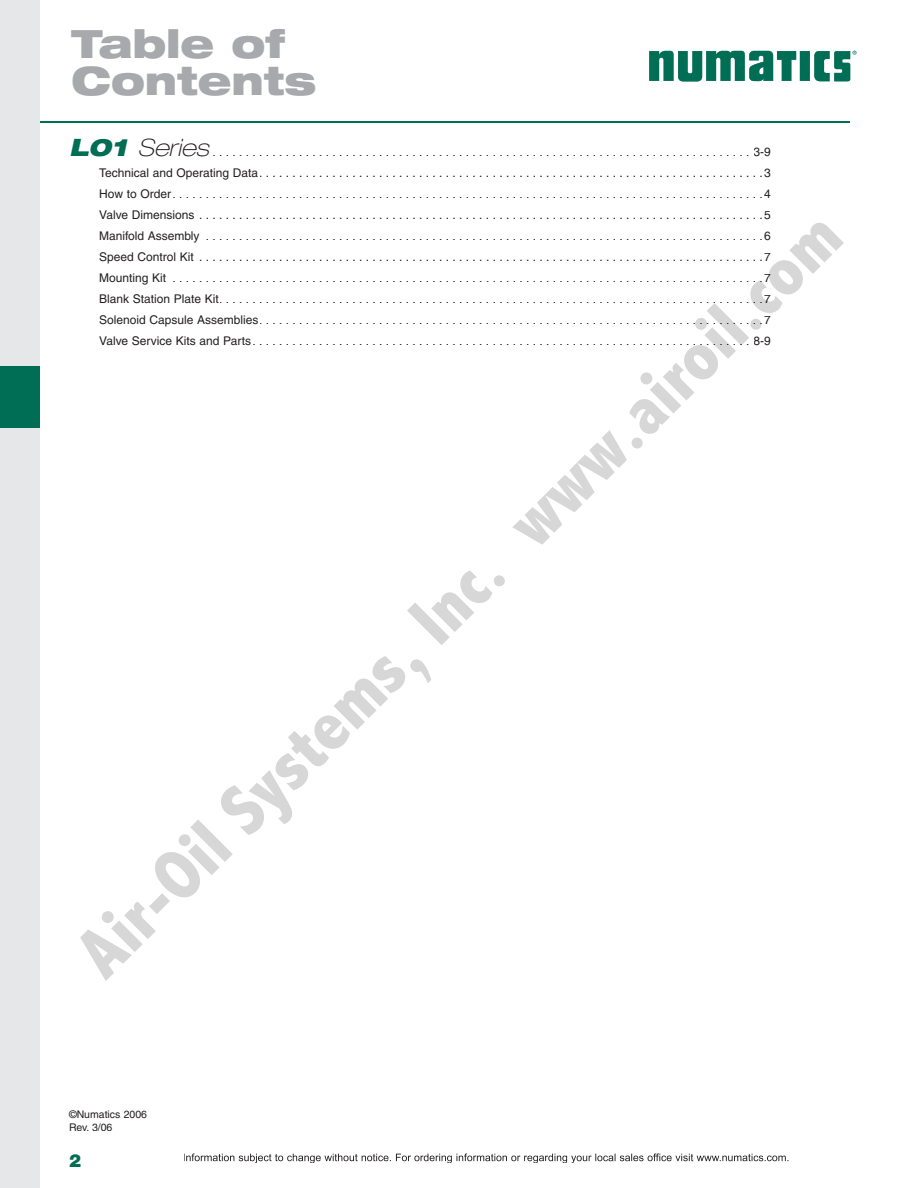
<style>
.page{position:relative;width:918px;height:1188px;background:#fff}
.page>*{position:absolute;margin:0;border:0;box-sizing:border-box;transform-origin:0 0}
.t1{font:800 72px "Abadi MT Condensed";color:rgb(0 0 0/.16)}
.t2{font:900 expanded 39px/37.5px "Helvetica Neue";letter-spacing:-.005em;color:#a8a9ad}
.t3{font:900 18px "Helvetica Neue";color:#006d55}
.t4{font:12px/21px "Helvetica";color:#231f20;text-align:justify}
.t5{font:10.5px/12.6px "Helvetica";color:#231f20}
.s1{font-family:"Helvetica Neue";font-weight:900;font-style:italic;font-stretch:expanded;font-size:24px;color:#006d55}
.s2{font-family:"Helvetica Neue";font-weight:100;font-style:italic;font-stretch:expanded;font-size:24px}
</style>
<div class="page">
<hr style="left:4px;top:122px;width:846px;height:1px;background:#006d55">
<div style="left:0;top:0;width:40px;height:1188px;background:#e6e7e9"></div>
<svg style="left:184px;top:1154px;width:604px;height:9px"></svg>
<div style="left:0;top:366px;width:40px;height:61px;background:#006d55"></div>
<svg style="left:649px;top:51px;width:208px;height:30px"></svg>
<h2 class="t2" style="left:71px;top:24px;width:246px">Table of<br>Contents</h2>
<p class="t4" style="left:99px;top:142px;width:673px;text-indent:-30px"><span class="s1">L01</span> <span class="s2">Series</span> . . . . . . . . . . . . . . . . . . . . . . . . . . . . . . . . . . . . . . . . . . . . . . . . . . . . . . . . . . . . . . . . . . . . . . . . . . . . . . . . . 3-9<br>Technical and Operating Data. . . . . . . . . . . . . . . . . . . . . . . . . . . . . . . . . . . . . . . . . . . . . . . . . . . . . . . . . . . . . . . . . . . . . . . . . . . .3<br>How to Order. . . . . . . . . . . . . . . . . . . . . . . . . . . . . . . . . . . . . . . . . . . . . . . . . . . . . . . . . . . . . . . . . . . . . . . . . . . . . . . . . . . . . . . . .4<br>Valve Dimensions . . . . . . . . . . . . . . . . . . . . . . . . . . . . . . . . . . . . . . . . . . . . . . . . . . . . . . . . . . . . . . . . . . . . . . . . . . . . . . . . . . . . .5<br>Manifold Assembly . . . . . . . . . . . . . . . . . . . . . . . . . . . . . . . . . . . . . . . . . . . . . . . . . . . . . . . . . . . . . . . . . . . . . . . . . . . . . . . . . . . .6<br>Speed Control Kit . . . . . . . . . . . . . . . . . . . . . . . . . . . . . . . . . . . . . . . . . . . . . . . . . . . . . . . . . . . . . . . . . . . . . . . . . . . . . . . . . . . . .7<br>Mounting Kit . . . . . . . . . . . . . . . . . . . . . . . . . . . . . . . . . . . . . . . . . . . . . . . . . . . . . . . . . . . . . . . . . . . . . . . . . . . . . . . . . . . . . . . . .7<br>Blank Station Plate Kit. . . . . . . . . . . . . . . . . . . . . . . . . . . . . . . . . . . . . . . . . . . . . . . . . . . . . . . . . . . . . . . . . . . . . . . . . . . . . . . . . .7<br>Solenoid Capsule Assemblies. . . . . . . . . . . . . . . . . . . . . . . . . . . . . . . . . . . . . . . . . . . . . . . . . . . . . . . . . . . . . . . . . . . . . . . . . . . .7<br>Valve Service Kits and Parts. . . . . . . . . . . . . . . . . . . . . . . . . . . . . . . . . . . . . . . . . . . . . . . . . . . . . . . . . . . . . . . . . . . . . . . . . . . 8-9</p>
<h1 class="t1" style="left:70px;top:946px;width:1049px;rotate:-45deg">Air-Oil Systems, Inc. www.airoil.com</h1>
<p class="t5" style="left:69px;top:1108px;width:80px">©Numatics 2006<br>Rev. 3/06</p>
<h3 class="t3" style="left:69px;top:1150px;width:14px">2</h3>
</div>
